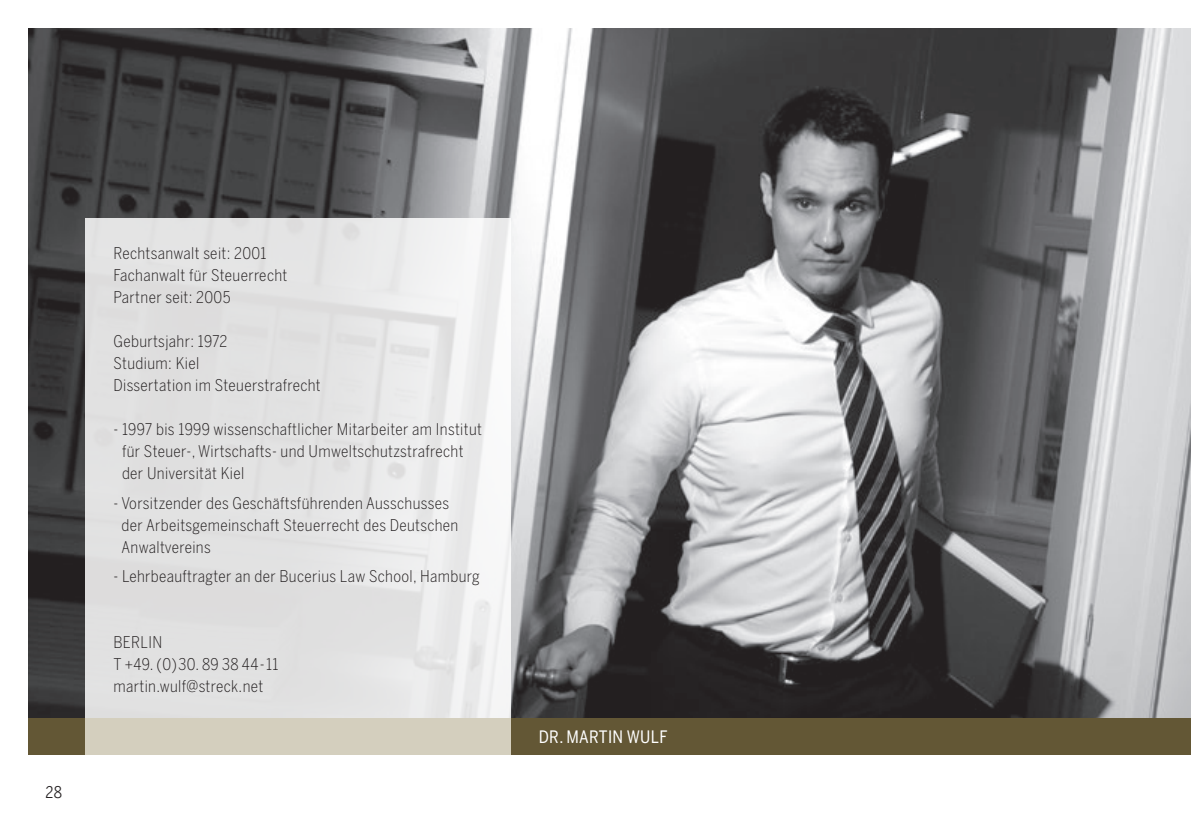
<style>
.page{position:relative;width:1191px;height:840px;background:#fff}
.page>*{position:absolute;margin:0;border:0;box-sizing:border-box;transform-origin:0 0}
.t1{font:17px "Benton Sans Cond";letter-spacing:.02em;color:#fff}
.t2{font:300 16px/22px "Benton Sans Cond";letter-spacing:.025em;color:#231f20}
.t3{font:16px "Benton Sans Cond";color:#231f20}
</style>
<div class="page">
<img style="left:28px;top:28px;width:1163px;height:689px">
<div style="left:28px;top:717px;width:1163px;height:37px;background:#635735"></div>
<div style="left:85px;top:218px;width:425px;height:499px;background:linear-gradient(to right,#dcdbdb,#eeeeef)"></div>
<div style="left:85px;top:717px;width:425px;height:37px;background:#d4cfbe"></div>
<p class="t3" style="left:45px;top:782px;width:18px">28</p>
<p class="t2" style="left:113px;top:242px;width:175px">Rechtsanwalt seit: 2001<br>Fachanwalt für Steuerrecht<br>Partner seit: 2005</p>
<p class="t2" style="left:113px;top:330px;width:209px">Geburtsjahr: 1972<br>Studium: Kiel<br>Dissertation im Steuerstrafrecht</p>
<p class="t2" style="left:122px;top:418px;width:361px;text-indent:-9px">- 1997 bis 1999 wissenschaftlicher Mitarbeiter am Institut für Steuer-, Wirtschafts- und Umweltschutzstrafrecht der Universität Kiel</p>
<p class="t2" style="left:121px;top:491px;width:338px;text-indent:-8px">- Vorsitzender des Geschäftsführenden Ausschusses der -Arbeitsgemeinschaft Steuerrecht des Deutschen<br>Anwaltvereins</p>
<p class="t2" style="left:113px;top:565px;width:368px">- Lehrbeauftragter an der Bucerius Law School, Hamburg</p>
<p class="t2" style="left:113px;top:631px;width:166px">BERLIN<br>T +49. (0)30. 89 38 44-11 martin.wulf@streck.net</p>
<p class="t1" style="left:539px;top:726px;width:130px">DR. MARTIN WULF</p>
</div>
